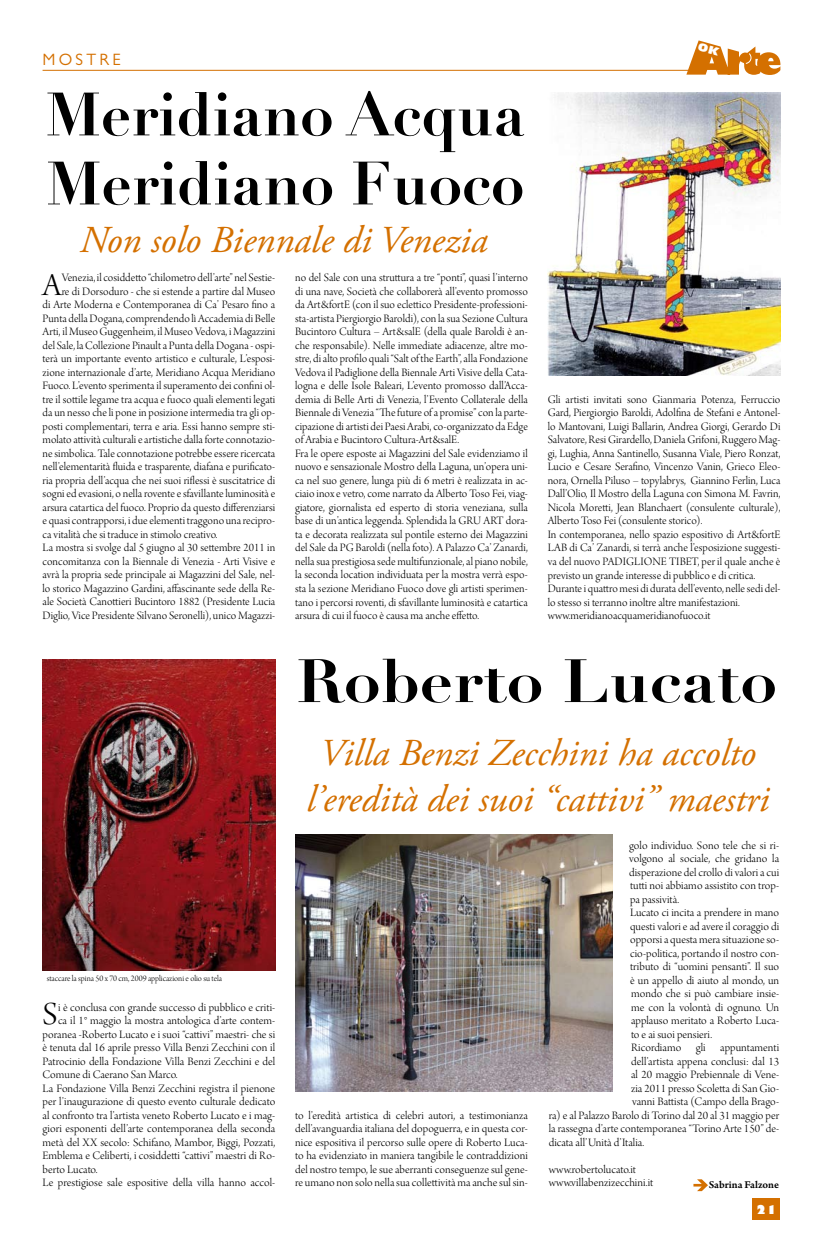
<style>
.page{position:relative;width:823px;height:1248px;background:#fff}
.page>*{position:absolute;margin:0;border:0;box-sizing:border-box;transform-origin:0 0}
.t1{font:700 60px/69px "Didot";color:#000}
.t2{font:700 60px "Didot";color:#000;scale:1.1 1}
.t3{font:italic 38px/46px "Adobe Garamond Pro";color:#d47000;text-align:center}
.t4{font:33.9px "Arno Pro Light Display";color:#000}
.t5{font:16.5px "Gill Sans MT Std";letter-spacing:.2em;color:#d47000}
.t6{font:12px/13.5px "Arno Pro Light Display";letter-spacing:.005em;color:#000}
.t7{font:800 12px "Gill Sans";color:#fff}
.t8{font:11px "Arno Pro Smbd Sm Text";letter-spacing:-.005em;color:#000}
.t9{font:9px "Arno Pro Light Display";color:#000}
</style>
<div class="page">
<hr style="left:43px;top:70px;width:648px;height:1px;background:#d47000">
<div style="left:752px;top:1198px;width:28px;height:21px;background:#d47000"></div>
<img style="left:43px;top:659px;width:233px;height:311px">
<img style="left:295px;top:834px;width:317px;height:256px">
<svg style="left:693px;top:1179px;width:14px;height:11px"></svg>
<img style="left:547px;top:92px;width:233px;height:284px">
<svg style="left:686px;top:40px;width:94px;height:35px"></svg>
<h3 class="t5" style="left:42px;top:49px;width:80px">MOSTRE</h3>
<h1 class="t1" style="left:45px;top:81px;width:481px">Meridiano Acqua<br>Meridiano Fuoco</h1>
<h2 class="t3" style="left:80px;top:217px;width:409px">Non solo Biennale di Venezia</h2>
<h3 class="t4" style="left:43px;top:266px;width:20px">A</h3>
<p class="t6" style="left:62px;top:272px;width:215px">Venezia, il cosiddetto “chilometro dell’arte” nel Sestie-</p>
<p class="t6" style="left:295px;top:272px;width:234px">no del Sale con una struttura a tre “ponti”, quasi l’interno di una nave, Società che collaborerà all’evento promosso da Art&amp;fortE (con il suo eclettico Presidente-professioni&shy;sta-artista Piergiorgio Baroldi), con la sua Sezione Cultura Bucintoro Cultura – Art&amp;salE (della quale Baroldi è an&shy;che responsabile). Nelle immediate adiacenze, altre mo&shy;stre, di alto profilo quali “Salt of the Earth”, alla Fondazione Vedova il Padiglione della Biennale Arti Visive della Cata&shy;logna e delle Isole Baleari, L’evento promosso dall’Acca&shy;demia di Belle Arti di Venezia, l’Evento Collaterale della Biennale di Venezia “The future of a promise” con la parte&shy;cipazione di artisti dei Paesi Arabi, co-organizzato da Edge of Arabia e Bucintoro Cultura-Art&amp;salE.<br>Fra le opere esposte ai Magazzini del Sale evidenziamo il nuovo e sensazionale Mostro della Laguna, un’opera uni&shy;ca nel suo genere, lunga più di 6 metri è realizzata in ac&shy;ciaio inox e vetro, come narrato da Alberto Toso Fei, viag&shy;giatore, giornalista ed esperto di storia veneziana, sulla base di un’antica leggenda. Splendida la GRU ART dora&shy;ta e decorata realizzata sul pontile esterno dei Magazzini del Sale da PG Baroldi (nella foto). A Palazzo Ca’ Zanardi, nella sua prestigiosa sede multifunzionale, al piano nobile, la seconda location individuata per la mostra verrà espo&shy;sta la sezione Meridiano Fuoco dove gli artisti sperimen&shy;tano i percorsi roventi, di sfavillante luminosità e catartica arsura di cui il fuoco è causa ma anche effetto.</p>
<p class="t6" style="left:62px;top:285px;width:215px">re di Dorsoduro - che si estende a partire dal Museo</p>
<p class="t6" style="left:43px;top:299px;width:234px">di Arte Moderna e Contemporanea di Ca’ Pesaro fino a</p>
<p class="t6" style="left:43px;top:312px;width:234px">Punta della Dogana, comprendendo lì Accademia di Belle</p>
<p class="t6" style="left:43px;top:326px;width:234px">Arti, il Museo Guggenheim, il Museo Vedova, i Magazzini</p>
<p class="t6" style="left:43px;top:339px;width:234px">del Sale, la Collezione Pinault a Punta della Dogana - ospi-</p>
<p class="t6" style="left:43px;top:353px;width:234px">terà un importante evento artistico e culturale, L’esposi-</p>
<p class="t6" style="left:43px;top:366px;width:234px">zione internazionale d’arte, Meridiano Acqua Meridiano</p>
<p class="t6" style="left:43px;top:380px;width:234px">Fuoco. L’evento sperimenta il superamento dei confini ol-</p>
<p class="t6" style="left:43px;top:393px;width:234px">tre il sottile legame tra acqua e fuoco quali elementi legati</p>
<p class="t6" style="left:43px;top:407px;width:234px">da un nesso che li pone in posizione intermedia tra gli op-</p>
<p class="t6" style="left:43px;top:420px;width:234px">posti complementari, terra e aria. Essi hanno sempre sti-</p>
<p class="t6" style="left:43px;top:434px;width:234px">molato attività culturali e artistiche dalla forte connotazio-</p>
<p class="t6" style="left:43px;top:447px;width:234px">ne simbolica. Tale connotazione potrebbe essere ricercata</p>
<p class="t6" style="left:43px;top:461px;width:234px">nell’elementarità fluida e trasparente, diafana e purificato-</p>
<p class="t6" style="left:43px;top:474px;width:234px">ria propria dell’acqua che nei suoi riflessi è suscitatrice di</p>
<p class="t6" style="left:43px;top:488px;width:234px">sogni ed evasioni, o nella rovente e sfavillante luminosità e</p>
<p class="t6" style="left:43px;top:501px;width:234px">arsura catartica del fuoco. Proprio da questo differenziarsi</p>
<p class="t6" style="left:43px;top:515px;width:234px">e quasi contrapporsi, i due elementi traggono una recipro-</p>
<p class="t6" style="left:43px;top:528px;width:176px">ca vitalità che si traduce in stimolo creativo.</p>
<p class="t6" style="left:43px;top:542px;width:234px">La mostra si svolge dal 5 giugno al 30 settembre 2011 in</p>
<p class="t6" style="left:43px;top:555px;width:234px">concomitanza con la Biennale di Venezia - Arti Visive e</p>
<p class="t6" style="left:43px;top:569px;width:234px">avrà la propria sede principale ai Magazzini del Sale, nel-</p>
<p class="t6" style="left:43px;top:582px;width:234px">lo storico Magazzino Gardini, affascinante sede della Re-</p>
<p class="t6" style="left:43px;top:596px;width:234px">ale Società Canottieri Bucintoro 1882 (Presidente Lucia</p>
<p class="t6" style="left:43px;top:609px;width:234px">Diglio, Vice Presidente Silvano Seronelli), unico Magazzi-</p>
<p class="t6" style="left:547px;top:393px;width:234px">Gli artisti invitati sono Gianmaria Potenza, Ferruccio Gard, Piergiorgio Baroldi, Adolfina de Stefani e Antonel&shy;lo Mantovani, Luigi Ballarin, Andrea Giorgi, Gerardo Di Salvatore, Resi Girardello, Daniela Grifoni, Ruggero Mag&shy;gi, Lughia, Anna Santinello, Susanna Viale, Piero Ronzat, Lucio e Cesare Serafino, Vincenzo Vanin, Grieco Eleo&shy;nora, Ornella Piluso – topylabrys, Giannino Ferlin, Luca Dall’Olio, Il Mostro della Laguna con Simona M. Favrin, Nicola Moretti, Jean Blanchaert (consulente culturale), Alberto Toso Fei (consulente storico).<br>In contemporanea, nello spazio espositivo di Art&amp;fortE LAB di Ca’ Zanardi, si terrà anche l’esposizione suggesti&shy;va del nuovo PADIGLIONE TIBET, per il quale anche è previsto un grande interesse di pubblico e di critica.<br>Durante i quattro mesi di durata dell’evento, nelle sedi del&shy;lo stesso si terranno inoltre altre manifestazioni. www.meridianoacquameridianofuoco.it</p>
<p class="t9" style="left:47px;top:973px;width:177px">staccare la spina 50 x 70 cm, 2009 applicazioni e olio su tela</p>
<h3 class="t4" style="left:43px;top:995px;width:17px">S</h3>
<p class="t6" style="left:58px;top:1001px;width:218px">i è conclusa con grande successo di pubblico e criti-</p>
<p class="t6" style="left:58px;top:1014px;width:218px">ca il 1° maggio la mostra antologica d’arte contem-</p>
<p class="t6" style="left:43px;top:1028px;width:234px">poranea -Roberto Lucato e i suoi “cattivi” maestri- che si</p>
<p class="t6" style="left:43px;top:1041px;width:234px">è tenuta dal 16 aprile presso Villa Benzi Zecchini con il</p>
<p class="t6" style="left:43px;top:1055px;width:234px">Patrocinio della Fondazione Villa Benzi Zecchini e del</p>
<p class="t6" style="left:43px;top:1068px;width:136px">Comune di Caerano San Marco.</p>
<p class="t6" style="left:43px;top:1082px;width:234px">La Fondazione Villa Benzi Zecchini registra il pienone</p>
<p class="t6" style="left:43px;top:1095px;width:234px">per l’inaugurazione di questo evento culturale dedicato</p>
<p class="t6" style="left:43px;top:1109px;width:234px">al confronto tra l’artista veneto Roberto Lucato e i mag-</p>
<p class="t6" style="left:43px;top:1122px;width:234px">giori esponenti dell’arte contemporanea della seconda</p>
<p class="t6" style="left:43px;top:1136px;width:234px">metà del XX secolo: Schifano, Mambor, Biggi, Pozzati,</p>
<p class="t6" style="left:43px;top:1149px;width:234px">Emblema e Celiberti, i cosiddetti “cattivi” maestri di Ro-</p>
<p class="t6" style="left:43px;top:1163px;width:56px">berto Lucato.</p>
<p class="t6" style="left:43px;top:1176px;width:234px">Le prestigiose sale espositive della villa hanno accol-</p>
<h1 class="t2" style="left:296px;top:643px;width:438px">Roberto Lucato</h1>
<h2 class="t3" style="left:306px;top:731px;width:464px">Villa Benzi Zecchini ha accolto l’eredità dei suoi “cattivi” maestri</h2>
<p class="t6" style="left:295px;top:1109px;width:234px;text-align:justify">to l’eredità artistica di celebri autori, a testimonianza dell’avanguardia italiana del dopoguerra, e in questa cor&shy;nice espositiva il percorso sulle opere di Roberto Luca&shy;to ha evidenziato in maniera tangibile le contraddizioni del nostro tempo, le sue aberranti conseguenze sul gene&shy;re umano non solo nella sua collettività ma anche sul sin-</p>
<p class="t6" style="left:628px;top:839px;width:152px">golo individuo. Sono tele che si ri-</p>
<p class="t6" style="left:628px;top:852px;width:151px">volgono al sociale, che gridano la</p>
<p class="t6" style="left:628px;top:866px;width:152px">disperazione del crollo di valori a cui</p>
<p class="t6" style="left:629px;top:879px;width:150px">tutti noi abbiamo assistito con trop-</p>
<p class="t6" style="left:629px;top:893px;width:51px">pa passività.</p>
<p class="t6" style="left:629px;top:906px;width:150px">Lucato ci incita a prendere in mano</p>
<p class="t6" style="left:629px;top:920px;width:151px">questi valori e ad avere il coraggio di</p>
<p class="t6" style="left:629px;top:933px;width:150px">opporsi a questa mera situazione so-</p>
<p class="t6" style="left:629px;top:947px;width:150px">cio-politica, portando il nostro con-</p>
<p class="t6" style="left:629px;top:960px;width:150px">tributo di “uomini pensanti”. Il suo</p>
<p class="t6" style="left:629px;top:974px;width:151px">è un appello di aiuto al mondo, un</p>
<p class="t6" style="left:630px;top:987px;width:149px">mondo che si può cambiare insie-</p>
<p class="t6" style="left:630px;top:1001px;width:149px">me con la volontà di ognuno. Un</p>
<p class="t6" style="left:630px;top:1014px;width:149px">applauso meritato a Roberto Luca-</p>
<p class="t6" style="left:630px;top:1028px;width:82px">to e ai suoi pensieri.</p>
<p class="t6" style="left:630px;top:1041px;width:150px">Ricordiamo gli appuntamenti</p>
<p class="t6" style="left:630px;top:1055px;width:150px">dell’artista appena conclusi: dal 13</p>
<p class="t6" style="left:630px;top:1068px;width:150px">al 20 maggio Prebiennale di Vene-</p>
<p class="t6" style="left:630px;top:1082px;width:150px">zia 2011 presso Scoletta di San Gio-</p>
<p class="t6" style="left:631px;top:1095px;width:149px">vanni Battista (Campo della Brago-</p>
<p class="t6" style="left:548px;top:1109px;width:232px">ra) e al Palazzo Barolo di Torino dal 20 al 31 maggio per</p>
<p class="t6" style="left:548px;top:1122px;width:232px">la rassegna d’arte contemporanea “Torino Arte 150” de-</p>
<p class="t6" style="left:548px;top:1136px;width:97px">dicata all’Unità d’Italia.</p>
<p class="t6" style="left:548px;top:1163px;width:106px">www.robertolucato.it www.villabenzizecchini.it</p>
<p class="t8" style="left:708px;top:1178px;width:72px">Sabrina Falzone</p>
<p class="t7" style="left:755px;top:1201px;width:22px">21</p>
</div>
